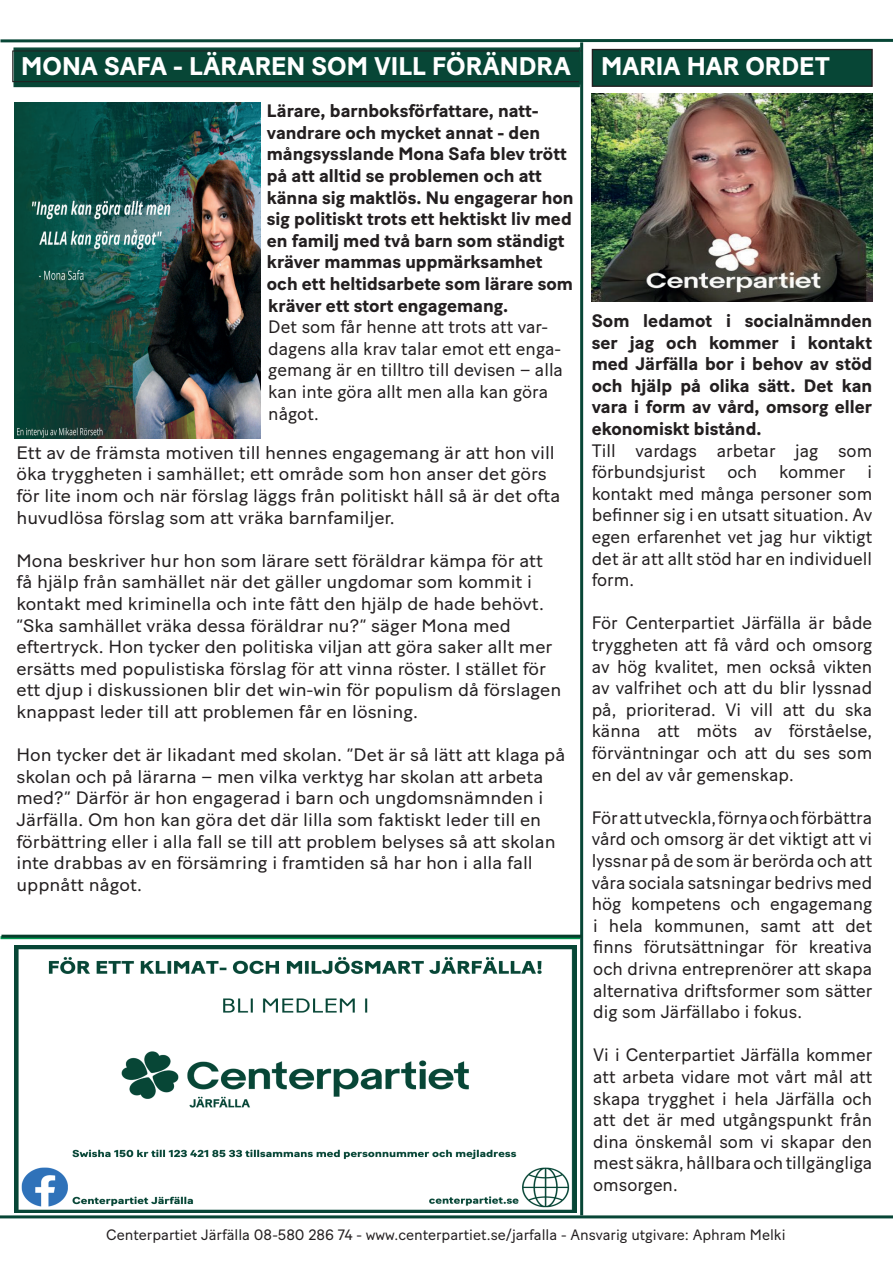
<style>
.page{position:relative;width:893px;height:1263px;background:#fff}
.page>*{position:absolute;margin:0;border:0;box-sizing:border-box;transform-origin:0 0}
.t1{font:700 25.5px "Baton Turbo";color:#fff}
.t2{font:18px/21.6px "Baton Turbo";color:#231f20;text-align:justify}
.t3{font:18px/21.6px "Baton Turbo";color:#231f20;scale:1.05 1}
.t4{font:700 18px/21.6px "Baton Turbo";color:#231f20;text-align:justify}
.t5{font:15px "Baton Turbo";color:#231f20}
</style>
<div class="page">
<hr style="left:0;top:936px;width:580px;height:3px;background:#009850">
<hr style="left:0;top:1215px;width:893px;height:3px;background:#074636">
<div style="left:592px;top:50px;width:280px;height:36px;background:#074636"></div>
<div style="left:592px;top:49px;width:281px;height:38px;border:1px solid #231f20"></div>
<hr style="left:580px;top:42px;width:3px;height:1173px;background:#074636">
<svg style="left:0;top:38px;width:893px;height:6px"></svg>
<hr style="left:1px;top:935px;width:581px;height:3px;background:#073d2b">
<img style="left:15px;top:945px;width:561px;height:267px">
<div style="left:13px;top:47px;width:567px;height:40px;background:#074636;border:1px solid #074635"></div>
<div style="left:13px;top:51px;width:569px;height:31px;border:1px solid #231f20"></div>
<img style="left:592px;top:93px;width:281px;height:209px">
<img style="left:15px;top:102px;width:245px;height:336px">
<svg style="left:578px;top:51px;width:4px;height:35px"></svg>
<hr style="left:579px;top:47px;width:1px;height:38px;background:#074635">
<h1 class="t1" style="left:21px;top:47px;width:551px">MONA SAFA - LÄRAREN SOM VILL FÖRÄNDRA</h1>
<p class="t4" style="left:267px;top:99px;width:308px;text-align:left">Lärare, barnboksförfattare, natt&shy;vandrare och mycket annat - den mångsysslande Mona Safa blev trött på att alltid se problemen och att känna sig maktlös. Nu engagerar hon sig politiskt trots ett hektiskt liv med en familj med två barn som ständigt kräver mammas uppmärksamhet och ett heltidsarbete som lärare som kräver ett stort engagemang.</p>
<p class="t2" style="left:268px;top:314px;width:296px;text-align:left">Det som får henne att trots att var&shy;dagens alla krav talar emot ett enga&shy;gemang är en tilltro till devisen – alla kan inte göra allt men alla kan göra något.</p>
<p class="t3" style="left:16px;top:440px;width:519px">Ett av de främsta motiven till hennes engagemang är att hon vill öka tryggheten i samhället; ett område som hon anser det görs för lite inom och när förslag läggs från politiskt håll så är det ofta huvudlösa förslag som att vräka barnfamiljer.</p>
<p class="t3" style="left:16px;top:548px;width:520px">Mona beskriver hur hon som lärare sett föräldrar kämpa för att få hjälp från samhället när det gäller ungdomar som kommit i kontakt med kriminella och inte fått den hjälp de hade behövt. “Ska samhället vräka dessa föräldrar nu?” säger Mona med eftertryck. Hon tycker den politiska viljan att göra saker allt mer ersätts med populistiska förslag för att vinna röster. I stället för ett djup i diskussionen blir det win-win för populism då förslagen knappast leder till att problemen får en lösning.</p>
<p class="t3" style="left:16px;top:742px;width:524px">Hon tycker det är likadant med skolan. ”Det är så lätt att klaga på skolan och på lärarna – men vilka verktyg har skolan att arbeta med?” Därför är hon engagerad i barn och ungdomsnämnden i Järfälla. Om hon kan göra det där lilla som faktiskt leder till en förbättring eller i alla fall se till att problem belyses så att skolan inte drabbas av en försämring i framtiden så har hon i alla fall uppnått något.</p>
<h1 class="t1" style="left:601px;top:47px;width:230px">MARIA HAR ORDET</h1>
<p class="t4" style="left:592px;top:309px;width:282px">Som ledamot i socialnämnden ser jag och kommer i kontakt med Järfälla bor i behov av stöd och hjälp på olika sätt. Det kan vara i form av vård, omsorg eller ekonomiskt bistånd.</p>
<p class="t2" style="left:592px;top:438px;width:282px">Till vardags arbetar jag som förbundsjurist och kommer i kontakt med många personer som befinner sig i en utsatt situation. Av egen erfarenhet vet jag hur viktigt det är att allt stöd har en individuell form.</p>
<p class="t2" style="left:592px;top:611px;width:282px">För Centerpartiet Järfälla är både tryggheten att få vård och omsorg av hög kvalitet, men också vikten av valfrihet och att du blir lyssnad på, prioriterad. Vi vill att du ska känna att möts av förståelse, förväntningar och att du ses som en del av vår gemenskap.</p>
<p class="t2" style="left:592px;top:805px;width:282px">För att utveckla, förnya och förbättra vård och omsorg är det viktigt att vi lyssnar på de som är berörda och att våra sociala satsningar bedrivs med hög kompetens och engagemang i hela kommunen, samt att det finns förutsättningar för kreativa och drivna entreprenörer att skapa alternativa driftsformer som sätter dig som Järfällabo i fokus.</p>
<p class="t2" style="left:593px;top:1043px;width:281px">Vi i Centerpartiet Järfälla kommer att arbeta vidare mot vårt mål att skapa trygghet i hela Järfälla och att det är med utgångspunkt från dina önskemål som vi skapar den mest säkra, hållbara och tillgängliga omsorgen.</p>
<p class="t5" style="left:106px;top:1223px;width:681px">Centerpartiet Järfälla 08-580 286 74 - www.centerpartiet.se/jarfalla - Ansvarig utgivare: Aphram Melki</p>
</div>
